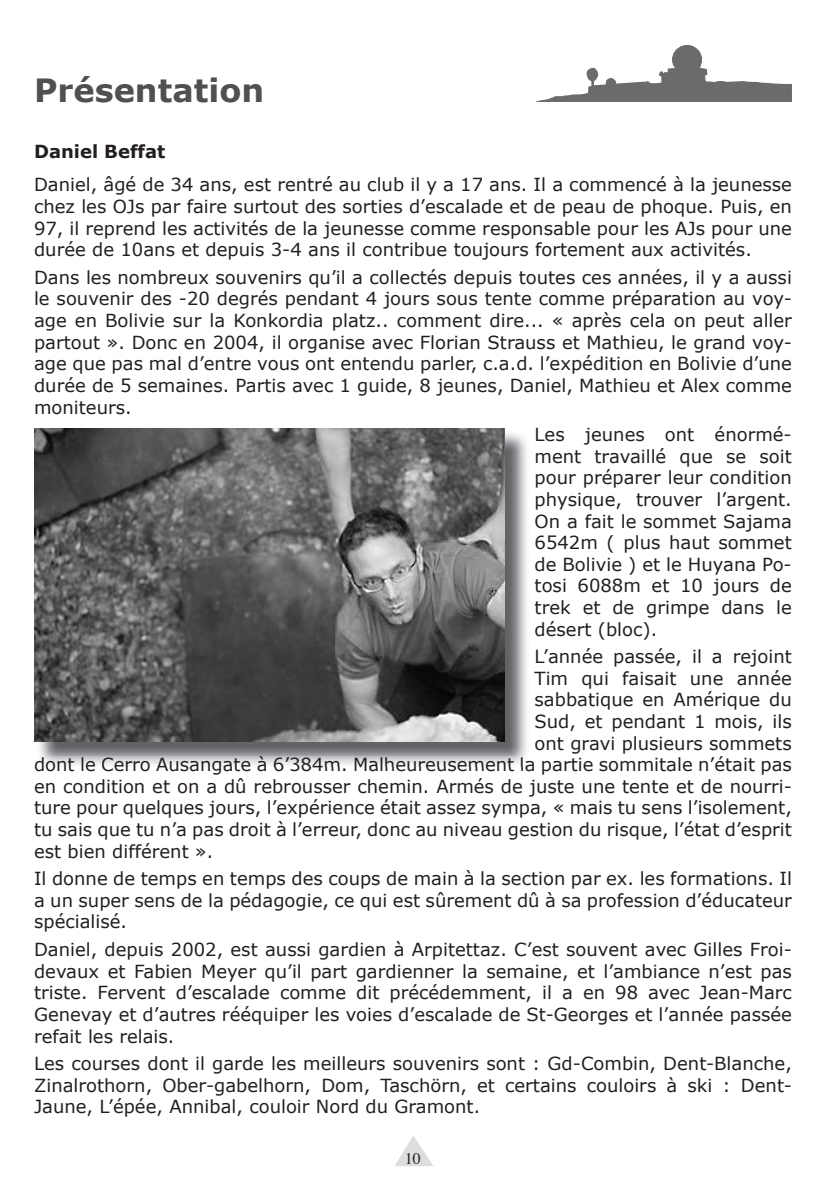
<style>
.page{position:relative;width:840px;height:1191px;background:#fff}
.page>*{position:absolute;margin:0;border:0;box-sizing:border-box;transform-origin:0 0}
.t1{font:700 32px "Verdana";color:#4f504f}
.t2{font:18px/21.6px "Verdana";color:#231f20;text-align:justify}
.t3{font:700 18px "Verdana";color:#231f20}
.t4{font:16px "Times";color:#231f20}
</style>
<div class="page">
<svg style="left:538px;top:45px;width:253px;height:56px"></svg>
<svg style="left:395px;top:1136px;width:38px;height:30px"></svg>
<img style="left:39px;top:430px;width:488px;height:335px">
<img style="left:34px;top:428px;width:470px;height:314px">
<h1 class="t1" style="left:34px;top:70px;width:231px">Présentation</h1>
<p class="t3" style="left:34px;top:140px;width:133px">Daniel Beffat</p>
<p class="t2" style="left:34px;top:173px;width:759px">Daniel, âgé de 34 ans, est rentré au club il y a 17 ans. Il a commencé à la jeunesse chez les OJs par faire surtout des sorties d’escalade et de peau de phoque. Puis, en 97, il reprend les activités de la jeunesse comme responsable pour les AJs pour une durée de 10ans et depuis 3-4 ans il contribue toujours fortement aux activités.</p>
<p class="t2" style="left:34px;top:266px;width:759px">Dans les nombreux souvenirs qu’il a collectés depuis toutes ces années, il y a aussi le souvenir des -20 degrés pendant 4 jours sous tente comme préparation au voy&shy;age en Bolivie sur la Konkordia platz.. comment dire... « après cela on peut aller partout ». Donc en 2004, il organise avec Florian Strauss et Mathieu, le grand voy&shy;age que pas mal d’entre vous ont entendu parler, c.a.d. l’expédition en Bolivie d’une durée de 5 semaines. Partis avec 1 guide, 8 jeunes, Daniel, Mathieu et Alex comme moniteurs.</p>
<p class="t2" style="left:534px;top:423px;width:258px">Les jeunes ont énormé&shy;ment travaillé que se soit pour préparer leur condition physique, trouver l’argent.<br>On a fait le sommet Sajama 6542m ( plus haut sommet de Bolivie ) et le Huyana Po&shy;tosi 6088m et 10 jours de trek et de grimpe dans le désert (bloc).</p>
<p class="t2" style="left:534px;top:645px;width:258px">L’année passée, il a rejoint Tim qui faisait une année sabbatique en Amérique du Sud, et pendant 1 mois, ils ont gravi plusieurs sommets</p>
<p class="t2" style="left:341px;top:753px;width:8px">.</p>
<p class="t2" style="left:34px;top:753px;width:759px">dont le Cerro Ausangate à 6’384m Malheureusement la partie sommitale n’était pas en condition et on a dû rebrousser chemin. Armés de juste une tente et de nourri&shy;ture pour quelques jours, l’expérience était assez sympa, « mais tu sens l’isolement, tu sais que tu n’a pas droit à l’erreur, donc au niveau gestion du risque, l’état d’esprit est bien différent ».</p>
<p class="t2" style="left:34px;top:867px;width:759px">Il donne de temps en temps des coups de main à la section par ex. les formations. Il a un super sens de la pédagogie, ce qui est sûrement dû à sa profession d’éducateur spécialisé.</p>
<p class="t2" style="left:34px;top:938px;width:759px">Daniel, depuis 2002, est aussi gardien à Arpitettaz. C’est souvent avec Gilles Froi&shy;devaux et Fabien Meyer qu’il part gardienner la semaine, et l’ambiance n’est pas triste. Fervent d’escalade comme dit précédemment, il a en 98 avec Jean-Marc Genevay et d’autres rééquiper les voies d’escalade de St-Georges et l’année passée refait les relais.</p>
<p class="t2" style="left:34px;top:1052px;width:759px">Les courses dont il garde les meilleurs souvenirs sont : Gd-Combin, Dent-Blanche, Zinalrothorn, Ober-gabelhorn, Dom, Taschörn, et certains couloirs à ski : Dent-Jaune, L’épée, Annibal, couloir Nord du Gramont.</p>
<p class="t4" style="left:404px;top:1151px;width:17px">10</p>
</div>
